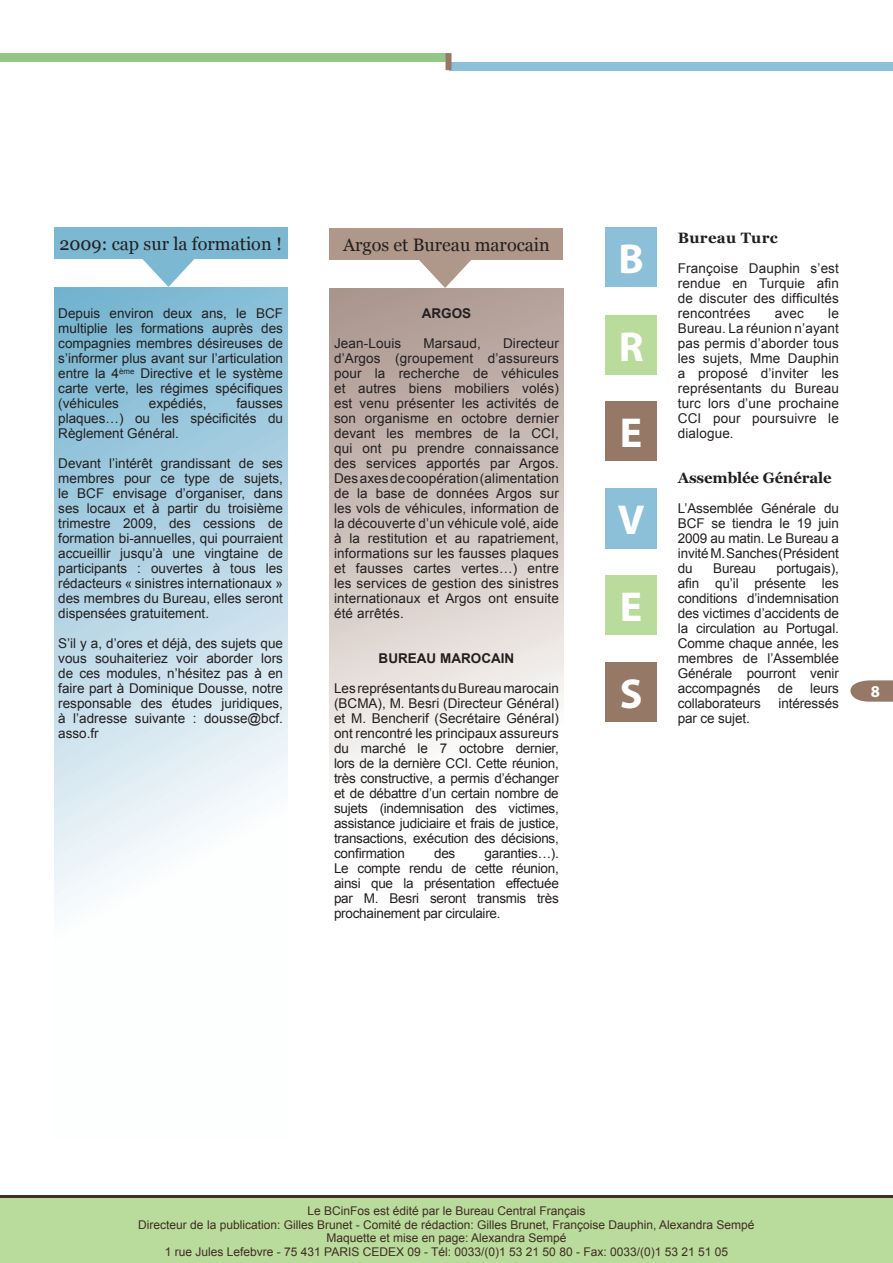
<style>
.page{position:relative;width:893px;height:1263px;background:#fff}
.page>*{position:absolute;margin:0;border:0;box-sizing:border-box;transform-origin:0 0}
.t1{font:700 42px "Myriad Pro";color:#fff}
.t2{font:700 42px "Myriad";color:#fff}
.t3{font:18px "Georgia";color:#231f20}
.texte{font:700 15px "Georgia";letter-spacing:-.01em;color:#231f20}
.texte-2{font:700 15px "Georgia";letter-spacing:.02em;color:#231f20}
.texte-3{font:13.5px/15px "Arial";color:#231f20;text-align:justify}
.texte-4{font:700 13.5px "Arial";color:#231f20}
.t4{font:12px "Arial";color:#412c27}
</style>
<div class="page">
<svg style="left:54px;top:287px;width:233px;height:623px;background:#bddae8"></svg>
<div style="left:54px;top:228px;width:233px;height:31px;background:#7cb8d2"></div>
<svg style="left:142px;top:259px;width:53px;height:28px"></svg>
<svg style="left:330px;top:288px;width:233px;height:489px;background:#d3c8c3"></svg>
<div style="left:330px;top:228px;width:233px;height:31px;background:#af9789"></div>
<svg style="left:417px;top:259px;width:56px;height:29px"></svg>
<div style="left:0;top:53px;width:449px;height:9px;background:#94c786"></div>
<div style="left:449px;top:62px;width:444px;height:8px;background:#8bc0d8"></div>
<div style="left:446px;top:53px;width:6px;height:17px;background:#957866"></div>
<div style="left:606px;top:227px;width:51px;height:60px;background:#8bc0d8"></div>
<div style="left:606px;top:316px;width:51px;height:59px;background:#b9db9b"></div>
<div style="left:606px;top:402px;width:51px;height:59px;background:#957866"></div>
<div style="left:606px;top:488px;width:51px;height:60px;background:#8bc0d8"></div>
<div style="left:606px;top:575px;width:51px;height:59px;background:#b9db9b"></div>
<div style="left:606px;top:662px;width:51px;height:60px;background:#957866"></div>
<div style="left:0;top:1198px;width:893px;height:65px;background:#b9db9b"></div>
<hr style="left:0;top:1195px;width:893px;height:2px;background:#412c27">
<svg style="left:850px;top:680px;width:43px;height:22px"></svg>
<p class="t3" style="left:59px;top:234px;width:224px">2009: cap sur la formation !</p>
<p class="texte-3" style="left:58px;top:306px;width:226px">Depuis environ deux ans, le BCF multiplie les formations auprès des compagnies membres désireuses de s’informer plus avant sur l’articulation entre la 4<sup>ème</sup> Directive et le système carte verte, les régimes spécifiques (véhicules</p>
<p class="texte-3" style="left:58px;top:396px;width:226px;text-indent:178px">fausses plaques…) ou les spécificités du Règlement Général.</p>
<p class="texte-3" style="left:58px;top:456px;width:226px">Devant l’intérêt grandissant de ses membres pour ce type de sujets, le BCF envisage d’organiser, dans ses locaux et à partir du troisième trimestre 2009, des cessions de formation bi-annuelles, qui pourraient accueillir jusqu’à une vingtaine de participants : ouvertes à tous les rédacteurs « sinistres internationaux » des membres du Bureau, elles seront dispensées gratuitement.</p>
<p class="texte-3" style="left:58px;top:636px;width:226px">S’il y a, d’ores et déjà, des sujets que vous souhaiteriez voir aborder lors de ces modules, n’hésitez pas à en faire part à Dominique Dousse, notre responsable des études juridiques, à l’adresse suivante : dousse@bcf. asso.fr</p>
<p class="texte-3" style="left:149px;top:396px;width:59px">expédiés,</p>
<p class="t3" style="left:343px;top:234px;width:208px">Argos et Bureau marocain</p>
<p class="texte-2" style="left:678px;top:229px;width:101px">Bureau Turc</p>
<p class="texte-3" style="left:678px;top:261px;width:163px">Françoise Dauphin s’est rendue en Turquie afin de discuter des difficultés rencontrées</p>
<p class="t2" style="left:618px;top:237px;width:27px">B</p>
<p class="texte-4" style="left:422px;top:304px;width:41px">ARGOS</p>
<p class="texte-3" style="left:678px;top:306px;width:163px;text-indent:150px">le Bureau. La réunion n’ayant pas permis d’aborder tous les sujets, Mme Dauphin a proposé d’inviter les représentants du Bureau turc lors d’une prochaine CCI pour poursuivre le dialogue.</p>
<p class="texte" style="left:678px;top:469px;width:155px">Assemblée Générale</p>
<p class="texte-3" style="left:678px;top:501px;width:163px">L’Assemblée Générale du BCF se tiendra le 19 juin 2009 au matin. Le Bureau a invité M. Sanches (Président du</p>
<p class="texte-3" style="left:775px;top:306px;width:30px">avec</p>
<p class="t1" style="left:619px;top:320px;width:26px">R</p>
<p class="texte-3" style="left:334px;top:336px;width:226px;text-indent:169px">Directeur d’Argos (groupement d’assureurs pour la recherche de véhicules et autres biens mobiliers volés) est venu présenter les activités de son organisme en octobre dernier devant les membres de la CCI, qui ont pu prendre connaissance des services apportés par Argos.<br>Des axes de coopération (alimentation de la base de données Argos sur les vols de véhicules, information de la découverte d’un véhicule volé, aide à la restitution et au rapatriement, informations sur les fausses plaques et fausses cartes vertes…) entre les services de gestion des sinistres internationaux et Argos ont ensuite été arrêtés.</p>
<p class="texte-4" style="left:379px;top:649px;width:11px">BUREAU</p>
<p class="texte-4" style="left:440px;top:649px;width:11px">MAROCAIN</p>
<p class="texte-3" style="left:334px;top:681px;width:226px">Les représentants du Bureau marocain (BCMA), M. Besri (Directeur Général) et M. Bencherif (Secrétaire Général) ont rencontré les principaux assureurs du marché le 7 octobre dernier, lors de la dernière CCI. Cette réunion, très constructive, a permis d’échanger et de débattre d’un certain nombre de sujets (indemnisation des victimes, assistance judiciaire et frais de justice, transactions, exécution des décisions, confirmation</p>
<p class="texte-3" style="left:334px;top:336px;width:69px">Jean-Louis</p>
<p class="texte-3" style="left:424px;top:336px;width:59px">Marsaud,</p>
<p class="t1" style="left:620px;top:406px;width:24px">E</p>
<p class="t1" style="left:618px;top:492px;width:28px">V</p>
<p class="texte-3" style="left:678px;top:561px;width:163px;text-indent:99px">portugais), afin qu’il présente les conditions d’indemnisation des victimes d’accidents de la circulation au Portugal.<br>Comme chaque année, les membres de l’Assemblée Générale pourront venir accompagnés</p>
<p class="texte-3" style="left:713px;top:561px;width:44px">Bureau</p>
<p class="t1" style="left:620px;top:579px;width:24px">E</p>
<p class="t1" style="left:620px;top:666px;width:24px">S</p>
<p class="texte-3" style="left:778px;top:681px;width:16px">de</p>
<p class="texte-3" style="left:810px;top:681px;width:30px">leurs</p>
<p class="texte-3" style="left:678px;top:696px;width:85px">collaborateurs</p>
<p class="texte-3" style="left:779px;top:696px;width:62px">intéressés</p>
<p class="texte-3" style="left:678px;top:711px;width:73px">par ce sujet.</p>
<p class="texte-3" style="left:334px;top:846px;width:226px;text-indent:150px">garanties…).<br>Le compte rendu de cette réunion, ainsi que la présentation effectuée par M. Besri seront transmis très prochainement par circulaire.</p>
<p class="texte-3" style="left:434px;top:846px;width:23px">des</p>
<p class="t4" style="left:307px;top:1203px;width:280px">Le BCinFos est édité par le Bureau Central Français</p>
<p class="t4" style="left:138px;top:1217px;width:618px">Directeur de la publication: Gilles Brunet - Comité de rédaction: Gilles Brunet, Françoise Dauphin, Alexandra Sempé</p>
<p class="t4" style="left:326px;top:1230px;width:242px">Maquette et mise en page: Alexandra Sempé</p>
<p class="t4" style="left:165px;top:1244px;width:565px">1 rue Jules Lefebvre - 75 431 PARIS CEDEX 09 - Tél: 0033/(0)1 53 21 50 80 - Fax: 0033/(0)1 53 21 51 05</p>
</div>
